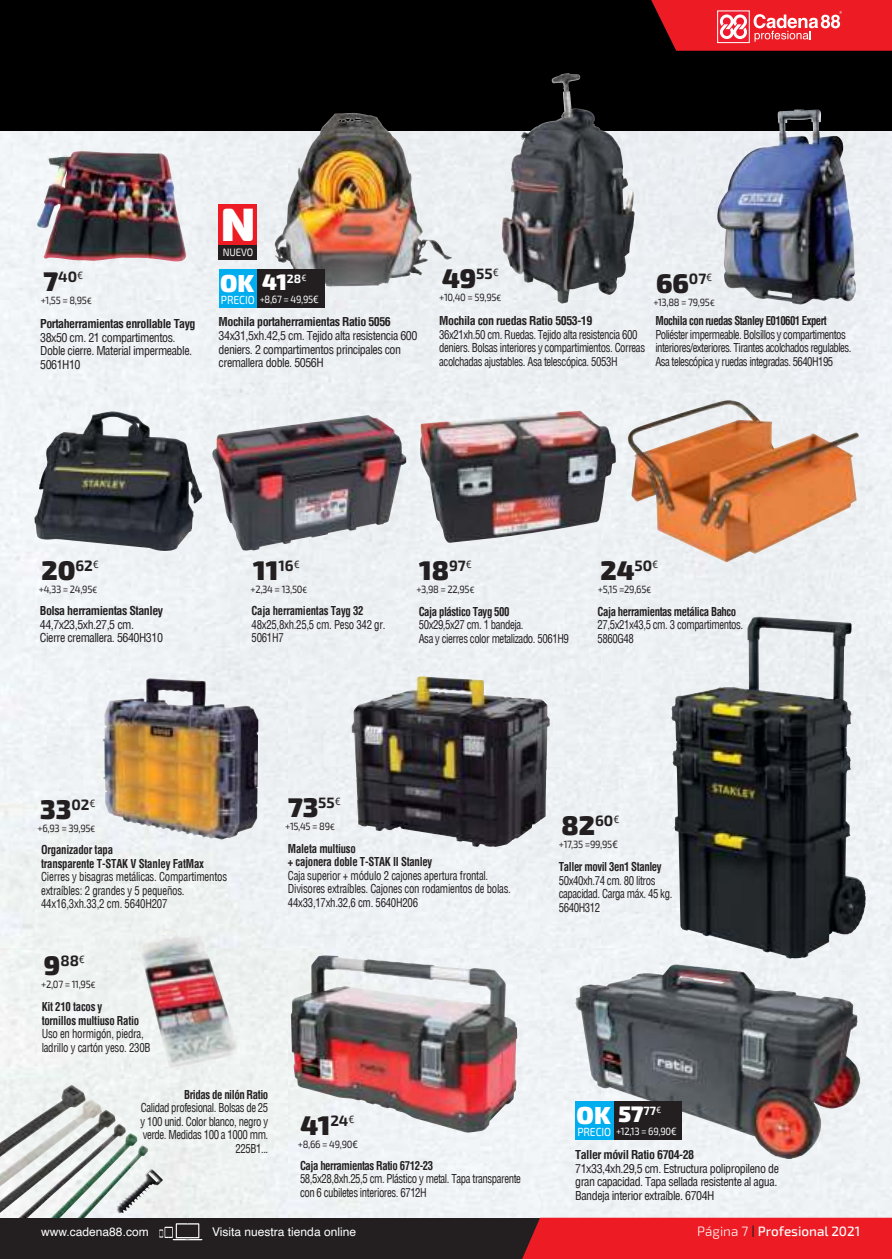
<style>
.page{position:relative;width:892px;height:1259px;background:#fff}
.page>*{position:absolute;margin:0;border:0;box-sizing:border-box;transform-origin:0 0}
.t1{font:900 46.8px "Exo 2";color:#fff}
.t2{font:900 27px "Exo 2";color:#231f20}
.t3{font:900 24.6px "Exo 2";color:#fff}
.t4{font:700 15px "Exo 2";color:#231f20}
.t5{font:500 13.5px "Exo 2";color:#fff}
.t6{font:condensed 12px/13.5px "Helvetica";letter-spacing:-.04em;color:#231f20;scale:.9 1}
.t7{font:condensed 12px/13.5px "Helvetica";letter-spacing:-.04em;color:#231f20}
.t8{font:700 condensed 12px/13.5px "Helvetica";letter-spacing:-.04em;color:#231f20;scale:.9 1}
.t9{font:700 condensed 12px "Helvetica";letter-spacing:-.04em;color:#231f20}
.t10{font:condensed 12px/13.5px "Helvetica";letter-spacing:-.02em;color:#231f20;scale:.9 1}
.t11{font:700 condensed 12px/13.5px "Helvetica";letter-spacing:-.02em;color:#231f20;scale:.9 1}
.t12{font:12px "Helvetica";color:#fff}
.t13{font:11.7px "Exo 2";letter-spacing:-.01em;color:#fff;scale:.9 1}
.t14{font:10.65px "Exo 2";letter-spacing:-.01em;color:#fff;scale:.9 1}
.t15{font:10.5px "Exo 2";letter-spacing:-.03em;color:#231f20;scale:.9 1}
.t16{font:10.5px "Exo 2";letter-spacing:-.03em;color:#fff;scale:.9 1}
.s1{font-weight:900;font-size:27px}
.s2{font-size:9px}
.s3{font-size:22.5px}
.s4{font-weight:300}
.s5{font-weight:300;font-size:16.5px;color:#231f20}
</style>
<div class="page">
<div style="left:0;top:130px;width:891px;height:1087px;background:#edf1f4"></div>
<div style="left:0;top:0;width:891px;height:130px;background:#000"></div>
<img style="left:212px;top:415px;width:194px;height:135px">
<img style="left:103px;top:678px;width:155px;height:161px">
<img style="left:627px;top:400px;width:231px;height:162px">
<img style="left:420px;top:410px;width:195px;height:133px">
<div style="left:0;top:1217px;width:891px;height:41px;background:#231f20"></div>
<svg style="left:512px;top:1217px;width:379px;height:41px;background:#e32027"></svg>
<svg style="left:159px;top:1223px;width:41px;height:16px"></svg>
<svg style="left:651px;top:0;width:240px;height:51px;background:#e03037"></svg>
<img style="left:671px;top:616px;width:180px;height:314px">
<img style="left:37px;top:151px;width:149px;height:110px">
<img style="left:34px;top:411px;width:168px;height:139px">
<img style="left:537px;top:73px;width:97px;height:194px">
<img style="left:717px;top:109px;width:139px;height:195px">
<img style="left:353px;top:676px;width:196px;height:170px">
<img style="left:291px;top:955px;width:226px;height:177px">
<img style="left:575px;top:964px;width:285px;height:194px">
<div style="left:575px;top:1100px;width:39px;height:39px;background:#00adef"></div>
<div style="left:613px;top:1100px;width:68px;height:39px;background:#231f20"></div>
<img style="left:298px;top:113px;width:154px;height:162px">
<div style="left:218px;top:204px;width:39px;height:41px;background:#ed1c24"></div>
<div style="left:218px;top:245px;width:39px;height:14px;background:#231f20"></div>
<div style="left:219px;top:269px;width:38px;height:38px;background:#00adef"></div>
<div style="left:257px;top:269px;width:68px;height:38px;background:#231f20"></div>
<img style="left:148px;top:1168px;width:15px;height:45px">
<img style="left:0;top:1084px;width:148px;height:133px">
<img style="left:140px;top:929px;width:98px;height:139px">
<p class="t4" style="left:44px;top:268px;width:41px"><span class="s1">7</span>40<sup>€</sup></p>
<p class="t15" style="left:41px;top:294px;width:58px">+1,55 = 8,95<span class="s2">€</span></p>
<p class="t9" style="left:40px;top:319px;width:157px">Portaherramientas enrollable Tayg</p>
<p class="t7" style="left:40px;top:332px;width:153px">38x50 cm. 21 compartimentos.<br>Doble cierre. Material impermeable.<br>5061H10</p>
<h1 class="t1" style="left:221px;top:197px;width:36px">N</h1>
<p class="t14" style="left:223px;top:246px;width:35px">NUEVO</p>
<h3 class="t3" style="left:220px;top:269px;width:88px">OK <span class="s3">41</span><sup>28</sup><sup>€</sup></h3>
<p class="t13" style="left:221px;top:293px;width:39px">PRECIO</p>
<p class="t16" style="left:260px;top:293px;width:67px">+8,67 = 49,95€</p>
<p class="t9" style="left:219px;top:317px;width:174px">Mochila portaherramientas Ratio 5056</p>
<p class="t7" style="left:219px;top:330px;width:200px">34x31,5xh.42,5 cm. Tejido alta resistencia 600 deniers. 2 compartimentos principales con cremallera doble. 5056H</p>
<h2 class="t2" style="left:442px;top:262px;width:58px">49<sup>55</sup><sup>€</sup></h2>
<p class="t15" style="left:439px;top:291px;width:71px">+10,40 = 59,95<span class="s2">€</span></p>
<p class="t9" style="left:439px;top:315px;width:155px">Mochila con ruedas Ratio 5053-19</p>
<p class="t6" style="left:439px;top:328px;width:230px">36x21xh.50 cm. Ruedas. Tejido alta resistencia 600 deniers. Bolsas interiores y compartimientos. Correas acolchadas ajustables. Asa telescópica. 5053H</p>
<h2 class="t2" style="left:656px;top:268px;width:58px">66<sup>07</sup><sup>€</sup></h2>
<p class="t15" style="left:653px;top:296px;width:70px">+13,88 = 79,95<span class="s2">€</span></p>
<p class="t8" style="left:655px;top:315px;width:192px">Mochila con ruedas Stanley E010601 Expert</p>
<p class="t6" style="left:655px;top:328px;width:219px">Poliéster impermeable. Bolsillos y compartimentos interiores/exteriores. Tirantes acolchados regulables.<br>Asa telescópica y ruedas integradas. 5640H195</p>
<h2 class="t2" style="left:41px;top:554px;width:59px">20<sup>62</sup><sup>€</sup></h2>
<p class="t15" style="left:39px;top:583px;width:67px">+4,33 = 24,95<span class="s2">€</span></p>
<p class="t9" style="left:40px;top:605px;width:125px">Bolsa herramientas Stanley</p>
<p class="t7" style="left:40px;top:618px;width:125px">44,7x23,5xh.27,5 cm.<br>Cierre cremallera. 5640H310</p>
<h2 class="t2" style="left:253px;top:554px;width:48px">11<sup>16</sup><sup>€</sup></h2>
<p class="t15" style="left:250px;top:583px;width:65px">+2,34 = 13,50<span class="s2">€</span></p>
<p class="t8" style="left:251px;top:604px;width:126px">Caja herramientas Tayg 32</p>
<p class="t6" style="left:251px;top:618px;width:150px">48x25,8xh.25,5 cm. Peso 342 gr.<br>5061H7</p>
<h2 class="t2" style="left:419px;top:554px;width:54px">18<sup>97</sup><sup>€</sup></h2>
<p class="t15" style="left:416px;top:582px;width:66px">+3,98 = 22,95<span class="s2">€</span></p>
<p class="t8" style="left:418px;top:605px;width:102px">Caja plástico Tayg 500</p>
<p class="t6" style="left:418px;top:619px;width:168px">50x29,5x27 cm. 1 bandeja.<br>Asa y cierres color metalizado. 5061H9</p>
<h2 class="t2" style="left:600px;top:554px;width:59px">24<sup>50</sup><sup>€</sup></h2>
<p class="t15" style="left:597px;top:582px;width:61px">+5,15 =29,65<span class="s2">€</span></p>
<p class="t8" style="left:597px;top:605px;width:156px">Caja herramientas metálica Bahco</p>
<p class="t6" style="left:597px;top:619px;width:163px">27,5x21x43,5 cm. 3 compartimentos.<br>5860G48</p>
<h2 class="t2" style="left:40px;top:793px;width:57px">33<sup>02</sup><sup>€</sup></h2>
<p class="t15" style="left:37px;top:821px;width:66px">+6,93 = 39,95<span class="s2">€</span></p>
<p class="t11" style="left:41px;top:843px;width:182px">Organizador tapa<br>transparente T-STAK V Stanley FatMax</p>
<p class="t10" style="left:41px;top:870px;width:208px">Cierres y bisagras metálicas. Compartimentos extraíbles: 2 grandes y 5 pequeños.<br>44x16,3xh.33,2 cm. 5640H207</p>
<h2 class="t2" style="left:288px;top:791px;width:54px">73<sup>55</sup><sup>€</sup></h2>
<p class="t15" style="left:285px;top:819px;width:57px">+15,45 = 89<span class="s2">€</span></p>
<p class="t8" style="left:288px;top:842px;width:162px">Maleta multiuso<br>+ cajonera doble T-STAK II Stanley</p>
<p class="t6" style="left:288px;top:869px;width:249px">Caja superior + módulo 2 cajones apertura frontal.<br>Divisores extraíbles. Cajones con rodamientos de bolas.<br>44x33,17xh.32,6 cm. 5640H206</p>
<p class="t4" style="left:44px;top:951px;width:43px"><span class="s1">9</span>88<sup>€</sup></p>
<p class="t15" style="left:41px;top:977px;width:62px">+2,07 = 11,95<span class="s2">€</span></p>
<p class="t8" style="left:42px;top:1000px;width:110px">Kit 210 tacos y tornillos multiuso Ratio</p>
<p class="t6" style="left:42px;top:1027px;width:122px">Uso en hormigón, piedra, ladrillo y cartón yeso. 230B</p>
<p class="t8" style="left:184px;top:1087px;width:95px">Bridas de nilón Ratio</p>
<p class="t6" style="left:140px;top:1101px;width:143px;text-align:right">Calidad profesional. Bolsas de 25 y 100 unid. Color blanco, negro y verde. Medidas 100 a 1000 mm.<br>225B1...</p>
<h2 class="t2" style="left:300px;top:1109px;width:56px">41<sup>24</sup><sup>€</sup></h2>
<p class="t15" style="left:298px;top:1137px;width:69px">+8,66 = 49,90€</p>
<p class="t8" style="left:300px;top:1158px;width:149px">Caja herramientas Ratio 6712-23</p>
<p class="t6" style="left:300px;top:1172px;width:247px">58,5x28,8xh.25,5 cm. Plástico y metal. Tapa transparente con 6 cubiletes interiores. 6712H</p>
<h2 class="t2" style="left:561px;top:809px;width:59px">82<sup>60</sup><sup>€</sup></h2>
<p class="t15" style="left:559px;top:837px;width:67px">+17,35 =99,95€</p>
<p class="t8" style="left:559px;top:860px;width:116px">Taller movil 3en1 Stanley</p>
<p class="t6" style="left:559px;top:874px;width:127px">50x40xh.74 cm. 80 litros capacidad. Carga máx. 45 kg.<br>5640H312</p>
<h3 class="t3" style="left:576px;top:1100px;width:86px">OK <span class="s3">57</span><sup>77</sup><sup>€</sup></h3>
<p class="t13" style="left:577px;top:1124px;width:39px">PRECIO</p>
<p class="t16" style="left:616px;top:1125px;width:69px">+12,13 = 69,90€</p>
<p class="t9" style="left:575px;top:1149px;width:121px">Taller móvil Ratio 6704-28</p>
<p class="t7" style="left:575px;top:1162px;width:205px">71x33,4xh.29,5 cm. Estructura polipropileno de gran capacidad. Tapa sellada resistente al agua.<br>Bandeja interior extraíble. 6704H</p>
<p class="t12" style="left:41px;top:1226px;width:109px">www.cadena88.com</p>
<p class="t12" style="left:212px;top:1226px;width:145px">Visita nuestra tienda online</p>
<p class="t5" style="left:697px;top:1225px;width:164px"><span class="s4">Página 7</span> <span class="s5">I</span> Profesional 2021</p>
</div>
